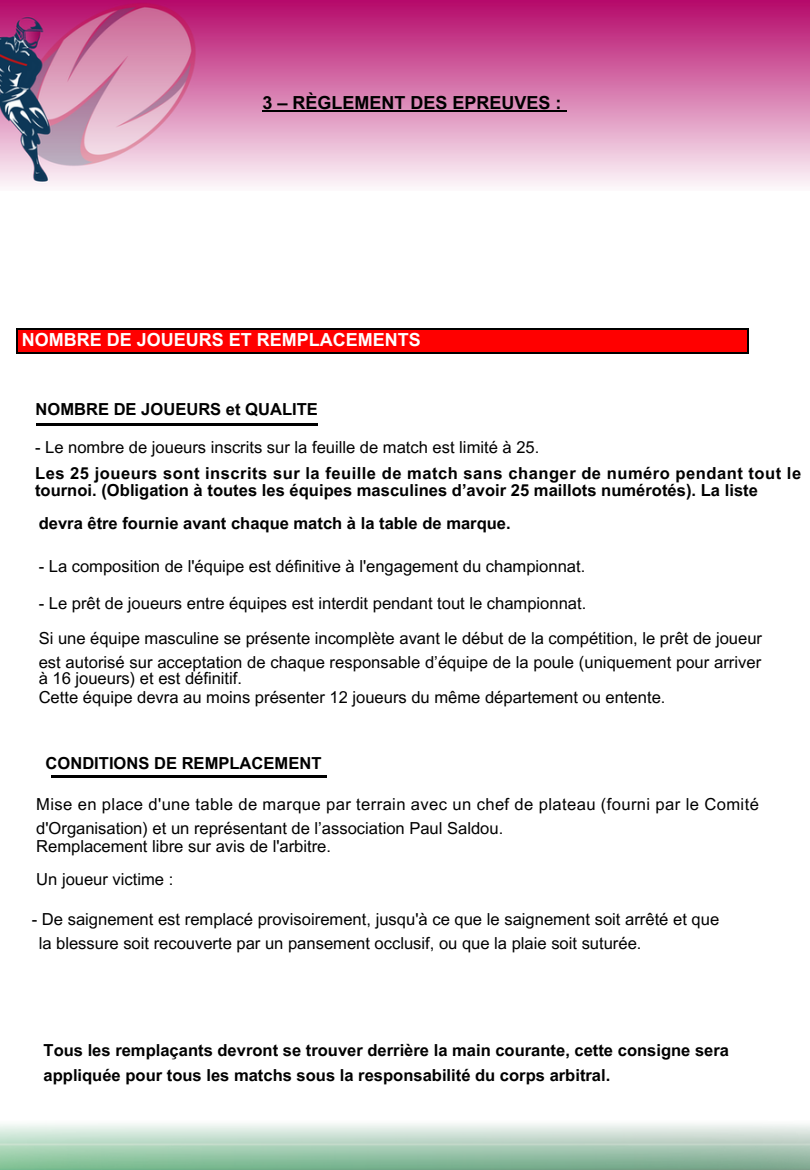
<style>
.page{position:relative;width:810px;height:1170px;background:#fff}
.page>*{position:absolute;margin:0;border:0;box-sizing:border-box;transform-origin:0 0}
.t1{font:700 18px "Arial MT Pro";color:#fff}
.t2{font:700 18px "Arial MT Pro";color:#000}
.t3{font:16.5px "Arial MT Pro";color:#000}
.t4{font:700 16.5px/24.8px "Arial MT Pro";color:#000}
.t5{font:16.5px "Arial MT Pro";letter-spacing:.025em;color:#000}
.t6{font:700 16.5px "Arial MT Pro";letter-spacing:.03em;color:#000}
</style>
<div class="page">
<img style="left:0;top:0;width:810px;height:186px">
<hr style="left:36px;top:423px;width:281px;height:2px;background:#000">
<hr style="left:52px;top:775px;width:275px;height:2px;background:#000">
<hr style="left:262px;top:110px;width:299px;height:2px;background:#000">
<div style="left:18px;top:330px;width:730px;height:22px;background:#f00"></div>
<hr style="left:18px;top:329px;width:730px;height:1px;background:#000">
<hr style="left:18px;top:352px;width:730px;height:1px;background:#000">
<svg style="left:17px;top:329px;width:1px;height:24px"></svg>
<svg style="left:748px;top:329px;width:1px;height:24px"></svg>
<h1 class="t2" style="left:262px;top:96px;width:301px">3 – RÈGLEMENT DES EPREUVES :</h1>
<p class="t1" style="left:22px;top:333px;width:401px">NOMBRE DE JOUEURS ET REMPLACEMENTS</p>
<h1 class="t4" style="left:36px;top:399px;width:284px">NOMBRE DE JOUEURS et QUALITE</h1>
<p class="t3" style="left:35px;top:441px;width:506px">- Le nombre de joueurs inscrits sur la feuille de match est limité à 25.</p>
<p class="t6" style="left:35px;top:467px;width:768px">Les 25 joueurs sont inscrits sur la feuille de match sans changer de numéro pendant tout le</p>
<p class="t4" style="left:35px;top:480px;width:724px">tournoi. (Obligation à toutes les équipes masculines d’avoir 25 maillots numérotés). La liste</p>
<h1 class="t4" style="left:39px;top:513px;width:474px">devra être fournie avant chaque match à la table de marque.</h1>
<p class="t3" style="left:39px;top:560px;width:548px">- La composition de l'équipe est définitive à l'engagement du championnat.</p>
<p class="t3" style="left:39px;top:597px;width:549px">- Le prêt de joueurs entre équipes est interdit pendant tout le championnat.</p>
<p class="t3" style="left:39px;top:632px;width:725px">Si une équipe masculine se présente incomplète avant le début de la compétition, le prêt de joueur</p>
<p class="t3" style="left:39px;top:656px;width:724px">est autorisé sur acceptation de chaque responsable d’équipe de la poule (uniquement pour arriver</p>
<p class="t3" style="left:39px;top:672px;width:205px">à 16 joueurs) et est définitif.</p>
<p class="t3" style="left:39px;top:691px;width:628px">Cette équipe devra au moins présenter 12 joueurs du même département ou entente.</p>
<p class="t4" style="left:46px;top:753px;width:277px">CONDITIONS DE REMPLACEMENT</p>
<p class="t5" style="left:36px;top:798px;width:724px">Mise en place d'une table de marque par terrain avec un chef de plateau (fourni par le Comité</p>
<p class="t3" style="left:36px;top:822px;width:469px">d'Organisation) et un représentant de l’association Paul Saldou.</p>
<h2 class="t3" style="left:36px;top:840px;width:296px">Remplacement libre sur avis de l'arbitre.</h2>
<p class="t3" style="left:36px;top:873px;width:139px">Un joueur victime :</p>
<p class="t3" style="left:32px;top:913px;width:689px">- De saignement est remplacé provisoirement, jusqu'à ce que le saignement soit arrêté et que</p>
<p class="t3" style="left:39px;top:937px;width:604px">la blessure soit recouverte par un pansement occlusif, ou que la plaie soit suturée.</p>
<h2 class="t4" style="left:44px;top:1040px;width:687px">Tous les remplaçants devront se trouver derrière la main courante, cette consigne sera appliquée pour tous les matchs sous la responsabilité du corps arbitral.</h2>
</div>
